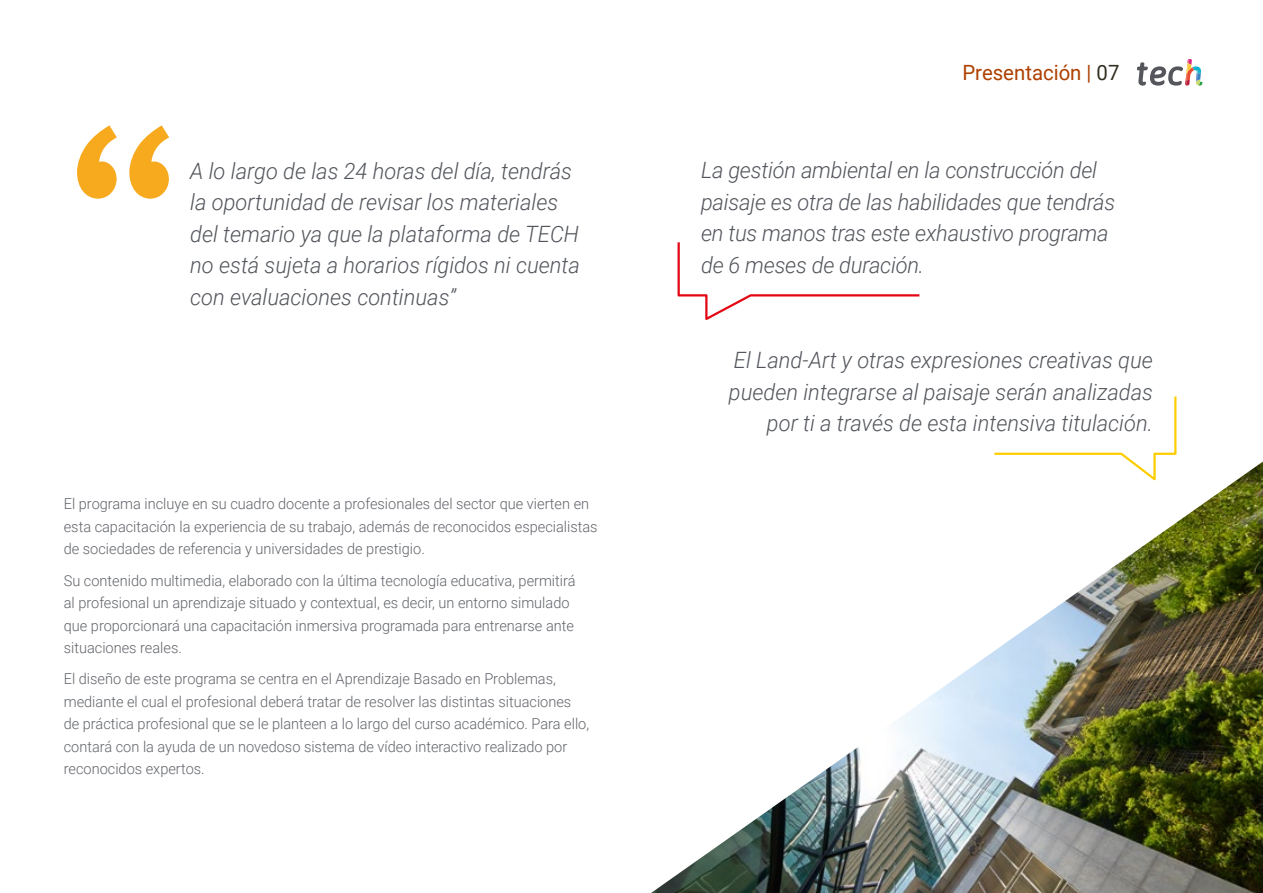
<style>
.page{position:relative;width:1263px;height:893px;background:#fff}
.page>*{position:absolute;margin:0;border:0;box-sizing:border-box;transform-origin:0 0}
.t1{font:italic 300 22.5px/31.5px "Roboto";color:#52555b}
.t2{font:21px "Roboto";color:#ae4000}
.t3{font:300 15px/22.5px "Roboto";color:#61646a}
.s1{color:#312e20}
</style>
<div class="page">
<img style="left:651px;top:461px;width:612px;height:432px">
<svg style="left:1137px;top:59px;width:65px;height:27px"></svg>
<svg style="left:992px;top:396px;width:186px;height:88px"></svg>
<svg style="left:677px;top:242px;width:243px;height:78px"></svg>
<svg style="left:77px;top:125px;width:92px;height:74px"></svg>
<h1 class="t1" style="left:190px;top:154px;width:391px">A lo largo de las 24 horas del día, tendrás la oportunidad de revisar los materiales del temario ya que la plataforma de TECH no está sujeta a horarios rígidos ni cuenta con evaluaciones continuas”</h1>
<p class="t3" style="left:64px;top:492px;width:535px">El programa incluye en su cuadro docente a profesionales del sector que vierten en esta capacitación la experiencia de su trabajo, además de reconocidos especialistas de sociedades de referencia y universidades de prestigio.</p>
<p class="t3" style="left:64px;top:568px;width:513px">Su contenido multimedia, elaborado con la última tecnología educativa, permitirá al profesional un aprendizaje situado y contextual, es decir, un entorno simulado que proporcionará una capacitación inmersiva programada para entrenarse ante situaciones reales.</p>
<p class="t3" style="left:64px;top:667px;width:527px">El diseño de este programa se centra en el Aprendizaje Basado en Problemas, mediante el cual el profesional deberá tratar de resolver las distintas situaciones de práctica profesional que se le planteen a lo largo del curso académico. Para ello, contará con la ayuda de un novedoso sistema de vídeo interactivo realizado por reconocidos expertos.</p>
<h2 class="t2" style="left:962px;top:57px;width:159px">Presentación | <span class="s1">07</span></h2>
<h1 class="t1" style="left:701px;top:154px;width:416px">La gestión ambiental en la construcción del paisaje es otra de las habilidades que tendrás en tus manos tras este exhaustivo programa de 6 meses de duración.</h1>
<h1 class="t1" style="left:729px;top:344px;width:426px;text-align:right">El Land-Art y otras expresiones creativas que pueden integrarse al paisaje serán analizadas por ti a través de esta intensiva titulación.</h1>
</div>
